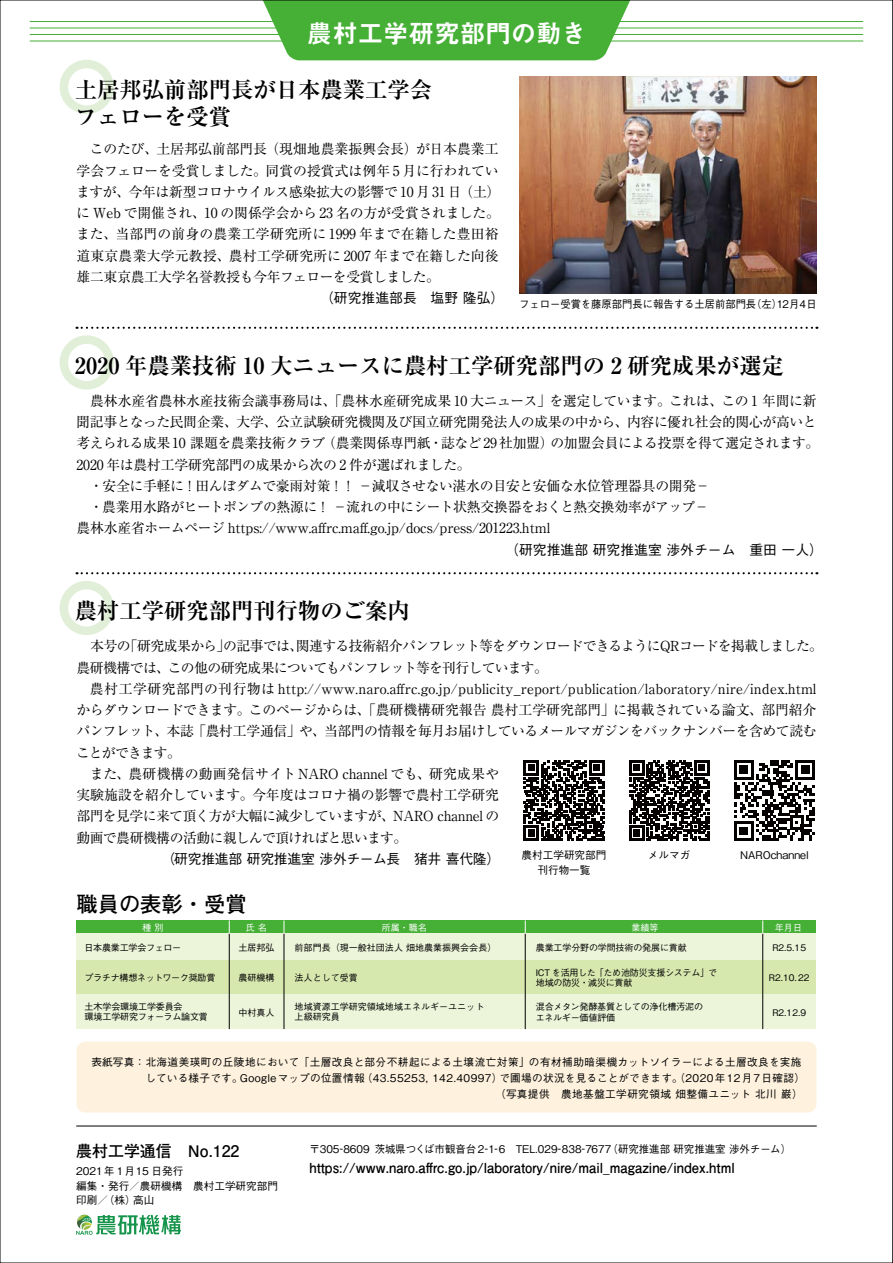
<style>
.page{position:relative;width:893px;height:1263px;background:#fff}
.page>*{position:absolute;margin:0;border:0;box-sizing:border-box;transform-origin:0 0}
.t1{font:25.5px "Midashi Go Pro MB31";color:#fff}
.t2{font:700 22.35px/26.7px "Ryumin Pro";color:#000}
.t3{font:700 21.3px "Futo Go B101 Pro";color:#000}
.t4{font:700 15.9px "Futo Go B101 Pro";color:#000}
.t5{font:13.8px/21.3px "Ryumin Pro";letter-spacing:-.02em;color:#000}
.t6{font:700 13.8px "Futo Go B101 Pro";color:#000;scale:.95 1}
.t7{font:500 13.8px "Gothic BBB Pro";color:#000}
.t8{font:500 10.65px "Gothic BBB Pro";letter-spacing:.035em;color:#000}
.t9{font:500 10.65px/14.9px "Gothic BBB Pro";letter-spacing:.01em;color:#000}
.t10{font:500 9px/10.6px "Gothic BBB Pro";letter-spacing:-.015em;color:#000}
.t11{font:500 9px "Gothic BBB Pro";color:#fff}
</style>
<div class="page">
<div style="left:77px;top:1042px;width:739px;height:70px;background:#fef2de;border-radius:9px"></div>
<div style="left:77px;top:920px;width:739px;height:14px;background:#45b035"></div>
<div style="left:77px;top:934px;width:739px;height:26px;background:#ecf4d9"></div>
<div style="left:77px;top:960px;width:739px;height:34px;background:#d7e8af"></div>
<div style="left:77px;top:994px;width:739px;height:35px;background:#ecf4d9"></div>
<hr style="left:284px;top:934px;width:1px;height:95px;background:#000">
<svg style="left:284px;top:920px;width:1px;height:14px"></svg>
<hr style="left:229px;top:934px;width:1px;height:95px;background:#000">
<svg style="left:229px;top:920px;width:1px;height:14px"></svg>
<hr style="left:762px;top:934px;width:1px;height:95px;background:#000">
<hr style="left:525px;top:934px;width:1px;height:95px;background:#000">
<svg style="left:525px;top:920px;width:1px;height:14px"></svg>
<svg style="left:762px;top:920px;width:1px;height:14px"></svg>
<svg style="left:76px;top:1215px;width:105px;height:20px"></svg>
<hr style="left:77px;top:1126px;width:739px;height:1px;background:#000">
<img style="left:519px;top:77px;width:297px;height:216px">
<div style="left:60px;top:60px;width:54px;height:54px;border:9px solid #e1efd8;border-radius:50%"></div>
<div style="left:60px;top:335px;width:54px;height:55px;border:9px solid #e1efd8;border-radius:50%"></div>
<svg style="left:77px;top:327px;width:740px;height:2px"></svg>
<div style="left:60px;top:581px;width:54px;height:54px;border:9px solid #e1efd8;border-radius:50%"></div>
<svg style="left:77px;top:572px;width:740px;height:2px"></svg>
<svg style="left:734px;top:760px;width:81px;height:81px"></svg>
<svg style="left:524px;top:760px;width:80px;height:81px"></svg>
<hr style="left:587px;top:838px;width:17px;height:3px;background:#040000">
<svg style="left:629px;top:760px;width:80px;height:81px"></svg>
<svg style="left:258px;top:2px;width:376px;height:58px;background:#57b748"></svg>
<hr style="left:30px;top:21px;width:833px;height:1px;background:#45b035">
<hr style="left:30px;top:28px;width:833px;height:1px;background:#45b035">
<hr style="left:30px;top:34px;width:833px;height:1px;background:#45b035">
<hr style="left:30px;top:41px;width:833px;height:1px;background:#45b035">
<h1 class="t1" style="left:307px;top:13px;width:281px">農村工学研究部門の動き</h1>
<h2 class="t2" style="left:75px;top:75px;width:359px">土居邦弘前部門長が日本農業工学会フェローを受賞</h2>
<p class="t5" style="left:76px;top:137px;width:426px">　このたび、土居邦弘前部門長（現畑地農業振興会長）が日本農業工学会フェローを受賞しました。同賞の授賞式は例年 5 月に行われていますが、今年は新型コロナウイルス感染拡大の影響で 10 月 31 日（土）に Web で開催され、10 の関係学会から 23 名の方が受賞されました。また、当部門の前身の農業工学研究所に 1999 年まで在籍した豊田裕道東京農業大学元教授、農村工学研究所に 2007 年まで在籍した向後雄二東京農工大学名誉教授も今年フェローを受賞しました。</p>
<p class="t7" style="left:320px;top:287px;width:186px">（研究推進部長　塩野 隆弘）</p>
<p class="t9" style="left:519px;top:295px;width:299px">フェロー受賞を藤原部門長に報告する土居前部門長（左）12月4日</p>
<h2 class="t2" style="left:75px;top:350px;width:710px">2020 年農業技術 10 大ニュースに農村工学研究部門の 2 研究成果が選定</h2>
<p class="t5" style="left:76px;top:389px;width:745px">　農林水産省農林水産技術会議事務局は、「農林水産研究成果 10 大ニュース」を選定しています。これは、この 1 年間に新聞記事となった民間企業、大学、公立試験研究機関及び国立研究開発法人の成果の中から、内容に優れ社会的関心が高いと考えられる成果 10 課題を農業技術クラブ（農業関係専門紙・誌など 29 社加盟）の加盟会員による投票を得て選定されます。2020 年は農村工学研究部門の成果から次の 2 件が選ばれました。<br>　・安全に手軽に！田んぼダムで豪雨対策！！ －減収させない湛水の目安と安価な水位管理器具の開発－<br>　・農業用水路がヒートポンプの熱源に！ －流れの中にシート状熱交換器をおくと熱交換効率がアップ－<br>農林水産省ホームページ https://www.affrc.maff.go.jp/docs/press/201223.html</p>
<p class="t7" style="left:505px;top:538px;width:319px">（研究推進部 研究推進室 渉外チーム　重田 一人）</p>
<h2 class="t2" style="left:75px;top:596px;width:336px">農村工学研究部門刊行物のご案内</h2>
<p class="t5" style="left:76px;top:634px;width:748px;text-indent:14px">本号の「研究成果から」の記事では、関連する技術紹介パンフレット等をダウンロードできるようにQRコードを掲載しました。農研機構では、この他の研究成果についてもパンフレット等を刊行しています。<br>　農村工学研究部門の刊行物は http://www.naro.affrc.go.jp/publicity_report/publication/laboratory/nire/index.htmlからダウンロードできます。このページからは、「農研機構研究報告 農村工学研究部門」に掲載されている論文、部門紹介パンフレット、本誌「農村工学通信」や、当部門の情報を毎月お届けしているメールマガジンをバックナンバーを含めて読むことができます。<br>　また、農研機構の動画発信サイト NARO channel でも、研究成果や<br>実験施設を紹介しています。今年度はコロナ禍の影響で農村工学研究<br>部門を見学に来て頂く方が大幅に減少していますが、NARO channel の<br>動画で農研機構の活動に親しんで頂ければと思います。</p>
<p class="t7" style="left:161px;top:847px;width:341px">（研究推進部 研究推進室 渉外チーム長　猪井 喜代隆）</p>
<p class="t9" style="left:521px;top:846px;width:87px">農村工学研究部門</p>
<p class="t9" style="left:740px;top:846px;width:70px">NAROchannel</p>
<p class="t9" style="left:537px;top:861px;width:55px">刊行物一覧</p>
<p class="t9" style="left:648px;top:846px;width:44px">メルマガ</p>
<h3 class="t3" style="left:77px;top:886px;width:172px">職員の表彰・受賞</h3>
<p class="t11" style="left:142px;top:920px;width:23px">種 別</p>
<p class="t11" style="left:246px;top:920px;width:23px">氏 名</p>
<p class="t11" style="left:382px;top:920px;width:47px">所属・職名</p>
<p class="t11" style="left:631px;top:920px;width:29px">業績等</p>
<p class="t11" style="left:775px;top:920px;width:29px">年月日</p>
<p class="t10" style="left:84px;top:941px;width:98px">日本農業工学会フェロー</p>
<p class="t10" style="left:238px;top:941px;width:38px">土居邦弘</p>
<p class="t10" style="left:295px;top:941px;width:208px">前部門長（現一般社団法人 畑地農業振興会会長）　</p>
<p class="t10" style="left:536px;top:941px;width:152px">農業工学分野の学問技術の発展に貢献</p>
<p class="t10" style="left:772px;top:941px;width:35px">R2.5.15</p>
<p class="t10" style="left:84px;top:971px;width:133px">プラチナ構想ネットワーク奨励賞</p>
<p class="t10" style="left:238px;top:971px;width:38px">農研機構</p>
<p class="t10" style="left:295px;top:971px;width:65px">法人として受賞</p>
<p class="t10" style="left:769px;top:971px;width:42px">R2.10.22</p>
<p class="t10" style="left:536px;top:966px;width:183px">ICT を活用した「ため池防災支援システム」で地域の防災・減災に貢献</p>
<p class="t10" style="left:85px;top:1001px;width:125px;line-height:9.8px">土木学会環境工学委員会<br>環境工学研究フォーラム論文賞</p>
<p class="t10" style="left:238px;top:1006px;width:38px">中村真人</p>
<p class="t10" style="left:772px;top:1006px;width:35px">R2.12.9</p>
<p class="t10" style="left:295px;top:1001px;width:191px;line-height:9.8px">地域資源工学研究領域地域エネルギーユニット上級研究員</p>
<p class="t10" style="left:536px;top:1000px;width:169px">混合メタン発酵基質としての浄化槽汚泥のエネルギー価値評価</p>
<p class="t8" style="left:91px;top:1053px;width:712px">表紙写真：北海道美瑛町の丘陵地において「土層改良と部分不耕起による土壌流亡対策」の有材補助暗渠機カットソイラーによる土層改良を実施</p>
<p class="t8" style="left:145px;top:1069px;width:661px">している様子です。Googleマップの位置情報（43.55253, 142.40997）で圃場の状況を見ることができます。（2020年12月7日確認）</p>
<p class="t8" style="left:495px;top:1086px;width:309px">（写真提供　農地基盤工学研究領域 畑整備ユニット 北川 巌）</p>
<p class="t4" style="left:76px;top:1138px;width:165px">農村工学通信　No.122</p>
<p class="t9" style="left:309px;top:1140px;width:483px">〒305-8609 茨城県つくば市観音台 2-1-6　TEL.029-838-7677（研究推進部 研究推進室 渉外チーム）</p>
<p class="t6" style="left:309px;top:1157px;width:449px">https://www.naro.affrc.go.jp/laboratory/nire/mail_magazine/index.html</p>
<p class="t9" style="left:76px;top:1162px;width:203px">2021年 1月15 日発行<br>編集・発行／農研機構　農村工学研究部門印刷／（株）高山</p>
</div>
